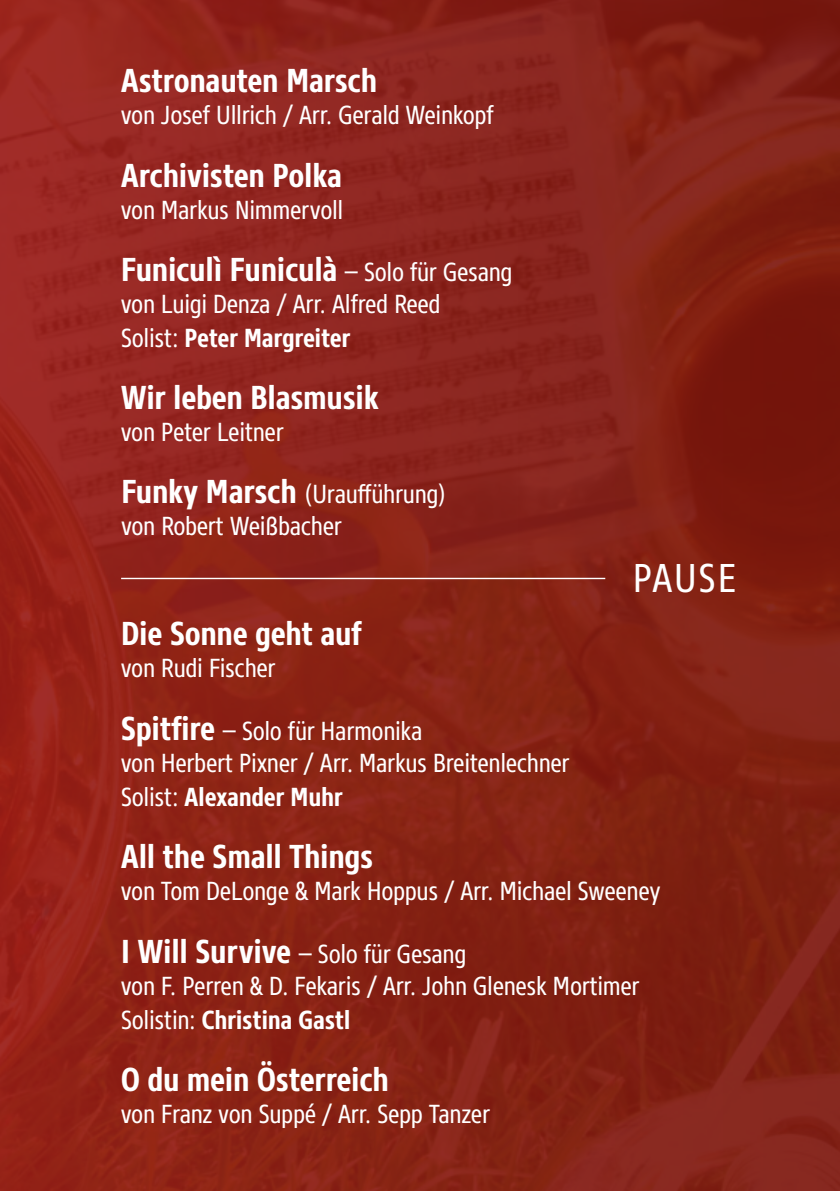
<style>
.page{position:relative;width:840px;height:1191px;background:#fff}
.page>*{position:absolute;margin:0;border:0;box-sizing:border-box;transform-origin:0 0}
.t1{font:40px "Core Sans N47 Cn";letter-spacing:.055em;color:#fff}
.t2{font:700 33px "Core Sans N67 Cn";letter-spacing:.01em;color:#fff}
.t3{font:26px/32px "Core Sans N47 Cn";letter-spacing:.01em;color:#fff}
.t4{font:700 26px "Core Sans N67 Cn";letter-spacing:.01em;color:#fff}
.s1{font-family:"Core Sans N47 Cn";font-weight:400;font-size:26px}
.s2{font-family:"Core Sans N47 Cn";font-weight:400}
.s3{font-family:"Core Sans N67 Cn";font-weight:700;font-size:33px}
</style>
<div class="page">
<img style="left:0;top:0;width:840px;height:1191px">
<hr style="left:121px;top:578px;width:484px;height:1px;background:#fff">
<p class="t2" style="left:121px;top:59px;width:257px">Astronauten Marsch</p>
<p class="t3" style="left:121px;top:99px;width:374px">von Josef Ullrich / Arr. Gerald Weinkopf</p>
<p class="t2" style="left:121px;top:154px;width:222px">Archivisten Polka</p>
<p class="t3" style="left:121px;top:194px;width:223px">von Markus Nimmervoll</p>
<p class="t2" style="left:121px;top:247px;width:392px">Funiculì Funiculà <span class="s1">– Solo für Gesang</span></p>
<p class="t3" style="left:121px;top:287px;width:320px">von Luigi Denza / Arr. Alfred Reed</p>
<p class="t4" style="left:121px;top:320px;width:230px"><span class="s2">Solist:</span> Peter Margreiter</p>
<p class="t2" style="left:121px;top:376px;width:259px">Wir leben Blasmusik</p>
<p class="t3" style="left:121px;top:416px;width:164px">von Peter Leitner</p>
<p class="t3" style="left:121px;top:478px;width:326px"><span class="s3">Funky Marsch</span> (Uraufführung) von Robert Weißbacher</p>
<h1 class="t1" style="left:632px;top:552px;width:104px">PAUSE</h1>
<p class="t2" style="left:121px;top:612px;width:242px">Die Sonne geht auf</p>
<p class="t3" style="left:121px;top:652px;width:156px">von Rudi Fischer</p>
<p class="t3" style="left:121px;top:714px;width:449px"><span class="s3">Spitfire</span> – Solo für Harmonika<br>von Herbert Pixner / Arr. Markus Breitenlechner</p>
<p class="t4" style="left:121px;top:780px;width:223px"><span class="s2">Solist:</span> Alexander Muhr</p>
<p class="t2" style="left:121px;top:835px;width:253px">All the Small Things</p>
<p class="t3" style="left:121px;top:875px;width:540px">von Tom DeLonge &amp; Mark Hoppus / Arr. Michael Sweeney</p>
<p class="t3" style="left:121px;top:937px;width:519px"><span class="s3">I Will Survive</span> – Solo für Gesang<br>von F. Perren &amp; D. Fekaris / Arr. John Glenesk Mortimer</p>
<p class="t4" style="left:121px;top:1002px;width:230px"><span class="s2">Solistin:</span> Christina Gastl</p>
<p class="t2" style="left:121px;top:1058px;width:269px">O du mein Österreich</p>
<p class="t3" style="left:121px;top:1098px;width:370px">von Franz von Suppé / Arr. Sepp Tanzer</p>
</div>
